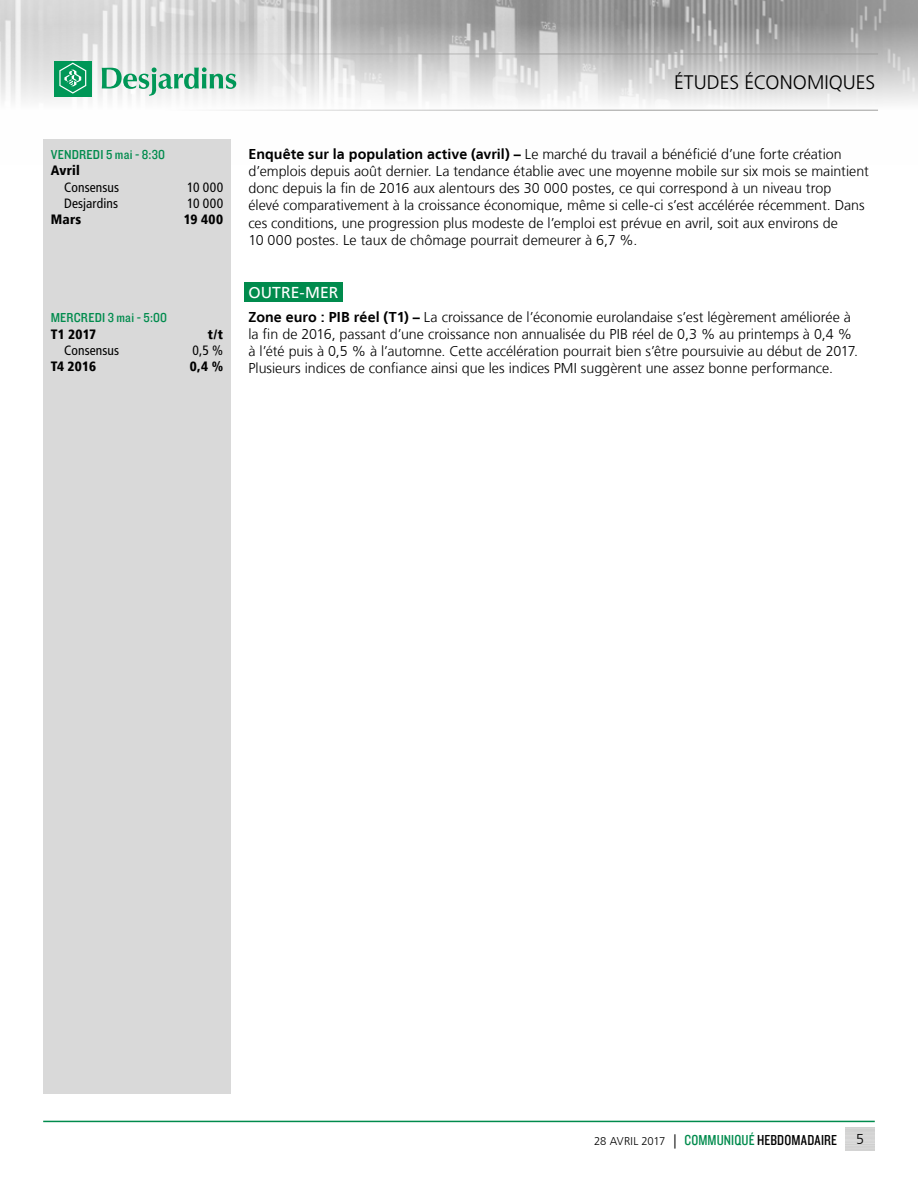
<style>
.page{position:relative;width:918px;height:1188px;background:#fff}
.page>*{position:absolute;margin:0;border:0;box-sizing:border-box;transform-origin:0 0}
.t1{font:300 19.5px "Frutiger LT";color:#000}
.t2{font:15.75px "Frutiger LT";color:#fff}
.t3{font:15px "Knockout 29 Junior Ltweight";letter-spacing:.005em;color:#000}
.t4{font:300 14.25px/17.1px "Frutiger LT";color:#000}
.t5{font:condensed 13.5px "Frutiger LT";letter-spacing:.01em;color:#000}
.t6{font:13.5px "Knockout 30 Junior Welterwt";letter-spacing:.015em;color:#008b4d}
.t7{font:900 condensed 13.5px "Frutiger LT";letter-spacing:.02em;color:#000}
.s1{font-weight:700}
.s2{font-family:"Frutiger LT";font-weight:300;font-size:11.25px}
.s3{font-family:"Frutiger LT";font-weight:300;font-size:14.25px}
.s4{color:#008b4d}
</style>
<div class="page">
<img style="left:0;top:0;width:918px;height:110px">
<hr style="left:0;top:54px;width:878px;height:1px;background:#9d9d9c">
<hr style="left:0;top:110px;width:878px;height:1px;background:#9d9d9c">
<div style="left:54px;top:61px;width:38px;height:36px;background:#009757"></div>
<svg style="left:59px;top:63px;width:27px;height:31px"></svg>
<svg style="left:102px;top:67px;width:134px;height:29px"></svg>
<hr style="left:43px;top:1121px;width:832px;height:1px;background:#008b4d">
<div style="left:244px;top:282px;width:98px;height:20px;background:#008b4d"></div>
<div style="left:43px;top:139px;width:188px;height:955px;background:#d9d9d9"></div>
<p class="t6" style="left:51px;top:146px;width:116px">VENDREDI 5 mai - 8:30</p>
<p class="t7" style="left:51px;top:163px;width:31px">Avril</p>
<p class="t5" style="left:64px;top:179px;width:57px">Consensus</p>
<p class="t5" style="left:187px;top:179px;width:38px">10 000</p>
<p class="t5" style="left:64px;top:195px;width:55px">Desjardins</p>
<p class="t5" style="left:187px;top:195px;width:38px">10 000</p>
<p class="t7" style="left:51px;top:211px;width:32px">Mars</p>
<p class="t7" style="left:184px;top:211px;width:41px">19 400</p>
<p class="t6" style="left:51px;top:309px;width:118px">MERCREDI 3 mai - 5:00</p>
<p class="t7" style="left:51px;top:326px;width:47px">T1 2017</p>
<p class="t7" style="left:208px;top:326px;width:17px">t/t</p>
<p class="t5" style="left:64px;top:342px;width:57px">Consensus</p>
<p class="t5" style="left:192px;top:342px;width:32px">0,5 %</p>
<p class="t7" style="left:51px;top:358px;width:47px">T4 2016</p>
<p class="t7" style="left:190px;top:358px;width:35px">0,4 %</p>
<h1 class="t1" style="left:674px;top:72px;width:203px">ÉTUDES ÉCONOMIQUES</h1>
<p class="t4" style="left:248px;top:146px;width:622px"><span class="s1">Enquête sur la population active (avril) –</span> Le marché du travail a bénéficié d’une forte création d’emplois depuis août dernier. La tendance établie avec une moyenne mobile sur six mois se maintient donc depuis la fin de 2016 aux alentours des 30 000 postes, ce qui correspond à un niveau trop<br>élevé comparativement à la croissance économique, même si celle-ci s’est accélérée récemment. Dans ces conditions, une progression plus modeste de l’emploi est prévue en avril, soit aux environs de<br>10 000 postes. Le taux de chômage pourrait demeurer à 6,7 %.</p>
<p class="t2" style="left:248px;top:283px;width:91px">OUTRE-MER</p>
<p class="t4" style="left:248px;top:308px;width:611px"><span class="s1">Zone euro : PIB réel (T1) –</span> La croissance de l’économie eurolandaise s’est légèrement améliorée à la fin de 2016, passant d’une croissance non annualisée du PIB réel de 0,3 % au printemps à 0,4 % à l’été puis à 0,5 % à l’automne. Cette accélération pourrait bien s’être poursuivie au début de 2017.<br>Plusieurs indices de confiance ainsi que les indices PMI suggèrent une assez bonne performance.</p>
<p class="t3" style="left:594px;top:1130px;width:245px"><span class="s2">28 AVRIL 2017</span> <span class="s3">|</span> <span class="s4">COMMUNIQUÉ</span> HEBDOMADAIRE</p>
<p class="t4" style="left:856px;top:1131px;width:9px">5</p>
</div>
